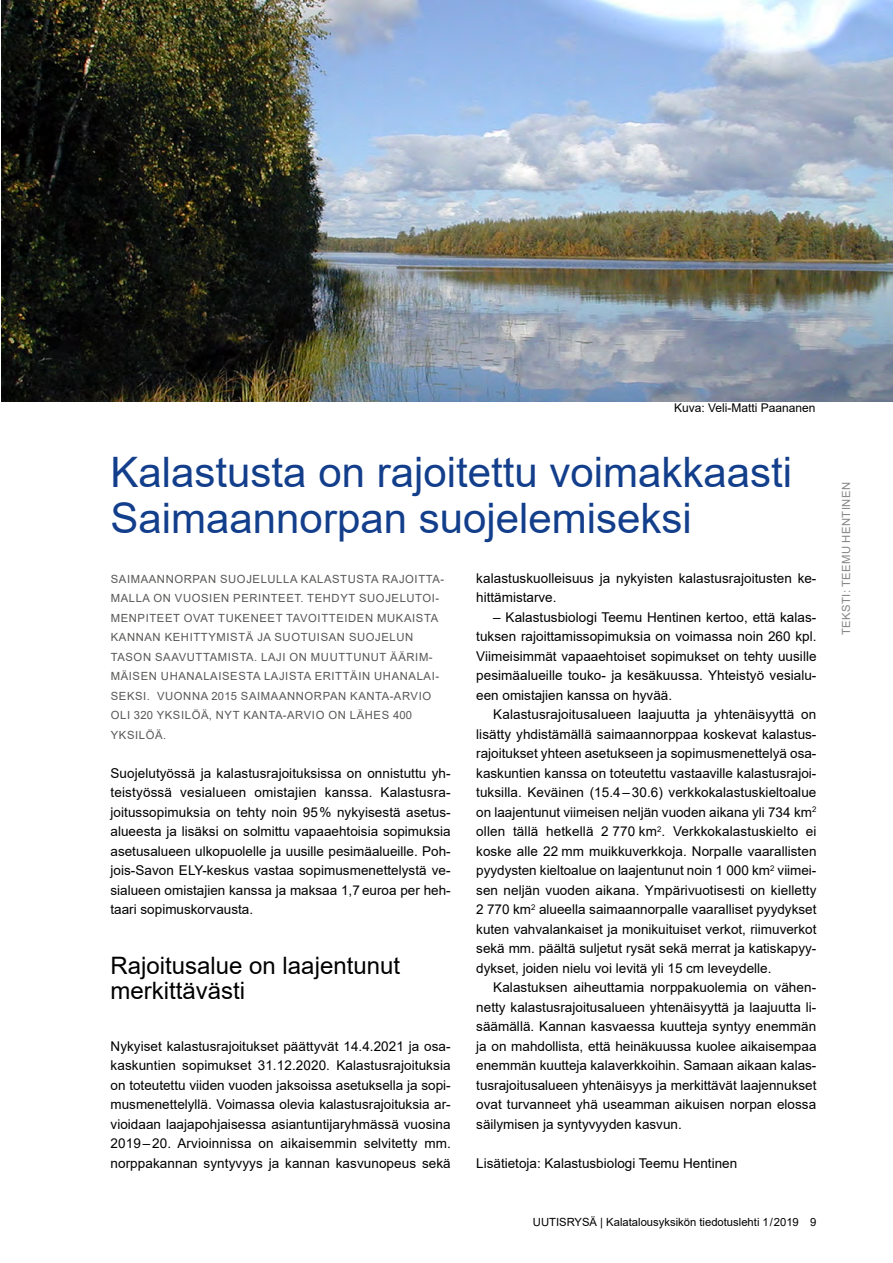
<style>
.page{position:relative;width:893px;height:1263px;background:#fff}
.page>*{position:absolute;margin:0;border:0;box-sizing:border-box;transform-origin:0 0}
.OTS_1{font:42px/46.5px "Arial";color:#123e8b}
.t1{font:24px/25.5px "Arial";color:#000}
.Leipis{font:13.5px/19.5px "Arial";color:#000;text-align:justify}
.Leipis_eka_kpl{font:13.5px/19.5px "Arial";color:#000;text-align:justify}
.Kuvateksti_taulukko{font:12px "Arial";color:#000}
.Ingressi{font:11.25px/19.5px "Arial";letter-spacing:.055em;color:#575756}
.t2{font:11.25px "Arial";color:#000}
.Kirjoittajat_RYSÄ{font:11.25px "Arial";letter-spacing:.035em;color:#878787}
</style>
<div class="page">
<img style="left:1px;top:0;width:892px;height:401px">
<p class="Kuvateksti_taulukko" style="left:674px;top:399px;width:143px">Kuva: Veli-Matti Paananen</p>
<p class="OTS_1" style="left:111px;top:448px;width:683px">Kalastusta on rajoitettu voimakkaasti<br>Saimaannorpan suojelemiseksi</p>
<p class="Ingressi" style="left:111px;top:569px;width:335px">SAIMAANNORPAN SUOJELULLA KALASTUSTA RAJOITTA-MALLA ON VUOSIEN PERINTEET. TEHDYT SUOJELUTOI-MENPITEET OVAT TUKENEET TAVOITTEIDEN MUKAISTA KANNAN KEHITTYMISTÄ JA SUOTUISAN SUOJELUN TASON SAAVUTTAMISTA. LAJI ON MUUTTUNUT ÄÄRIM-MÄISEN UHANALAISESTA LAJISTA ERITTÄIN UHANALAI-SEKSI. VUONNA 2015 SAIMAANNORPAN KANTA-ARVIO OLI 320 YKSILÖÄ, NYT KANTA-ARVIO ON LÄHES 400<br>YKSILÖÄ.</p>
<p class="Leipis_eka_kpl" style="left:111px;top:763px;width:342px">Suojelutyössä ja kalastusrajoituksissa on onnistuttu yh&shy;teistyössä vesialueen omistajien kanssa. Kalastusra&shy;joitussopimuksia on tehty noin 95% nykyisestä asetus&shy;alueesta ja lisäksi on solmittu vapaaehtoisia sopimuksia asetusalueen ulkopuolelle ja uusille pesimäalueille. Poh&shy;jois-Savon ELY-keskus vastaa sopimusmenettelystä ve&shy;sialueen omistajien kanssa ja maksaa 1,7 euroa per heh&shy;taari sopimuskorvausta.</p>
<h2 class="t1" style="left:111px;top:952px;width:291px">Rajoitusalue on laajentunut merkittävästi</h2>
<p class="Leipis_eka_kpl" style="left:111px;top:1036px;width:342px">Nykyiset kalastusrajoitukset päättyvät 14.4.2021 ja osa&shy;kaskuntien sopimukset 31.12.2020. Kalastusrajoituksia on toteutettu viiden vuoden jaksoissa asetuksella ja sopi&shy;musmenettelyllä. Voimassa olevia kalastusrajoituksia ar&shy;vioidaan laajapohjaisessa asiantuntijaryhmässä vuosina 2019 – 20. Arvioinnissa on aikaisemmin selvitetty mm. norppakannan syntyvyys ja kannan kasvunopeus sekä</p>
<p class="Leipis_eka_kpl" style="left:476px;top:568px;width:342px">kalastuskuolleisuus ja nykyisten kalastusrajoitusten ke&shy;hittämistarve.</p>
<p class="Leipis" style="left:476px;top:607px;width:342px;text-indent:17px">– Kalastusbiologi Teemu Hentinen kertoo, että kalas&shy;tuksen rajoittamissopimuksia on voimassa noin 260 kpl.<br>Viimeisimmät vapaaehtoiset sopimukset on tehty uusille pesimäalueille touko- ja kesäkuussa. Yhteistyö vesialu&shy;een omistajien kanssa on hyvää.</p>
<p class="Leipis" style="left:476px;top:705px;width:342px;text-indent:17px">Kalastusrajoitusalueen laajuutta ja yhtenäisyyttä on lisätty yhdistämällä saimaannorppaa koskevat kalastus&shy;rajoitukset yhteen asetukseen ja sopimusmenettelyä osa&shy;kaskuntien kanssa on toteutettu vastaaville kalastusrajoi&shy;tuksilla. Keväinen (15.4–30.6) verkkokalastuskieltoalue on laajentunut viimeisen neljän vuoden aikana yli 734 km<sup>2 </sup>ollen tällä hetkellä 2 770 km<sup>2</sup>. Verkkokalastuskielto ei koske alle 22 mm muikkuverkkoja. Norpalle vaarallisten pyydysten kieltoalue on laajentunut noin 1 000 km<sup>2</sup> viimei&shy;sen neljän vuoden aikana. Ympärivuotisesti on kielletty 2 770 km<sup>2</sup> alueella saimaannorpalle vaaralliset pyydykset kuten vahvalankaiset ja monikuituiset verkot, riimuverkot sekä mm. päältä suljetut rysät sekä merrat ja katiskapyy&shy;dykset, joiden nielu voi levitä yli 15 cm leveydelle.</p>
<p class="Leipis" style="left:476px;top:978px;width:342px;text-indent:17px">Kalastuksen aiheuttamia norppakuolemia on vähen&shy;netty kalastusrajoitusalueen yhtenäisyyttä ja laajuutta li&shy;säämällä. Kannan kasvaessa kuutteja syntyy enemmän ja on mahdollista, että heinäkuussa kuolee aikaisempaa enemmän kuutteja kalaverkkoihin. Samaan aikaan kalas&shy;tusrajoitusalueen yhtenäisyys ja merkittävät laajennukset ovat turvanneet yhä useamman aikuisen norpan elossa säilymisen ja syntyvyyden kasvun.</p>
<p class="Leipis_eka_kpl" style="left:476px;top:1153px;width:262px">Lisätietoja: Kalastusbiologi Teemu Hentinen</p>
<p class="t2" style="left:533px;top:1214px;width:285px">UUTISRYSÄ | Kalatalousyksikön tiedotuslehti 1 / 2019 9</p>
<p class="Kirjoittajat_RYSÄ" style="left:838px;top:635px;width:154px;rotate:-90deg">TEKSTI: TEEMU HENTINEN</p>
</div>
